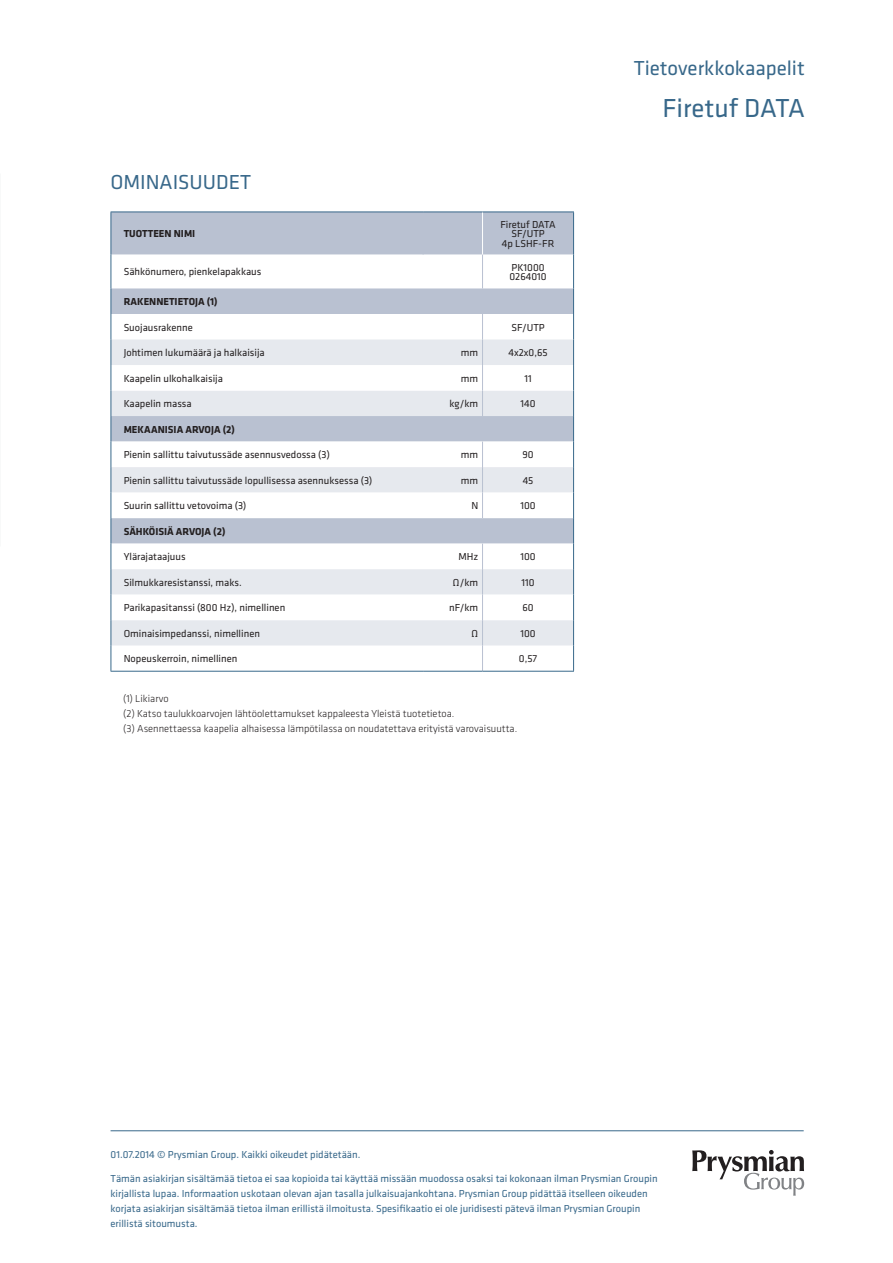
<style>
.page{position:relative;width:893px;height:1263px;background:#fff}
.page>*{position:absolute;margin:0;border:0;box-sizing:border-box;transform-origin:0 0}
.Tuoteselite{font:27px "Klavika";color:#38688a}
.Otsikot{font:21px "Klavika";color:#38688a}
.taulukko_leipis{font:10.5px "Klavika";color:#231f20}
.t1{font:10.5px/15px "Klavika";color:#38688a}
.taulukko_alaselite{font:300 10.5px "Klavika";color:#231f20}
.taulukko_leipis-2{font:700 10.5px "Klavika";color:#231f20}
</style>
<div class="page">
<svg style="left:692px;top:1150px;width:112px;height:46px"></svg>
<hr style="left:111px;top:1130px;width:693px;height:1px;background:#38688a">
<div style="left:112px;top:213px;width:461px;height:42px;background:#b9c1d1"></div>
<hr style="left:423px;top:212px;width:1px;height:42px;background:#b9c1d1">
<hr style="left:482px;top:254px;width:1px;height:34px;background:#b9c1d1">
<hr style="left:573px;top:254px;width:1px;height:34px;background:#38688a">
<hr style="left:482px;top:212px;width:92px;height:1px;background:#38688a">
<hr style="left:573px;top:212px;width:1px;height:42px;background:#38688a">
<hr style="left:482px;top:212px;width:1px;height:42px;background:#fff">
<hr style="left:111px;top:212px;width:312px;height:1px;background:#38688a">
<hr style="left:111px;top:212px;width:1px;height:42px;background:#38688a">
<hr style="left:423px;top:212px;width:59px;height:1px;background:#38688a">
<svg style="left:111px;top:288px;width:463px;height:383px"></svg>
<hr style="left:111px;top:671px;width:312px;height:1px;background:#38688a">
<hr style="left:423px;top:671px;width:59px;height:1px;background:#38688a">
<hr style="left:482px;top:671px;width:92px;height:1px;background:#38688a">
<hr style="left:111px;top:254px;width:1px;height:34px;background:#38688a">
<p class="Otsikot" style="left:110px;top:171px;width:142px">OMINAISUUDET</p>
<p class="taulukko_leipis-2" style="left:124px;top:228px;width:73px">TUOTTEEN NIMI</p>
<p class="taulukko_leipis" style="left:124px;top:266px;width:139px">Sähkönumero, pienkelapakkaus</p>
<p class="taulukko_leipis" style="left:500px;top:218px;width:57px">Firetuf DATA</p>
<p class="taulukko_leipis" style="left:511px;top:228px;width:35px">SF/UTP</p>
<p class="taulukko_leipis" style="left:502px;top:238px;width:54px">4p LSHF-FR</p>
<p class="taulukko_leipis" style="left:511px;top:261px;width:35px">PK1000</p>
<p class="taulukko_leipis" style="left:509px;top:271px;width:39px">0264010</p>
<p class="taulukko_leipis-2" style="left:124px;top:296px;width:96px">RAKENNETIETOJA (1)</p>
<p class="taulukko_leipis" style="left:124px;top:321px;width:71px">Suojausrakenne</p>
<p class="taulukko_leipis" style="left:511px;top:321px;width:35px">SF/UTP</p>
<p class="taulukko_leipis" style="left:124px;top:347px;width:143px">Johtimen lukumäärä ja halkaisija</p>
<p class="taulukko_leipis" style="left:461px;top:347px;width:19px">mm</p>
<p class="taulukko_leipis" style="left:508px;top:347px;width:41px">4x2x0,65</p>
<p class="taulukko_leipis" style="left:124px;top:372px;width:101px">Kaapelin ulkohalkaisija</p>
<p class="taulukko_leipis" style="left:461px;top:372px;width:19px">mm</p>
<p class="taulukko_leipis" style="left:524px;top:372px;width:9px">11</p>
<p class="taulukko_leipis" style="left:124px;top:398px;width:70px">Kaapelin massa</p>
<p class="taulukko_leipis" style="left:449px;top:398px;width:30px">kg/km</p>
<p class="taulukko_leipis" style="left:520px;top:398px;width:17px">140</p>
<p class="taulukko_leipis-2" style="left:124px;top:424px;width:113px">MEKAANISIA ARVOJA (2)</p>
<p class="taulukko_leipis" style="left:124px;top:449px;width:208px">Pienin sallittu taivutussäde asennusvedossa (3)</p>
<p class="taulukko_leipis" style="left:461px;top:449px;width:19px">mm</p>
<p class="taulukko_leipis" style="left:522px;top:449px;width:13px">90</p>
<p class="taulukko_leipis" style="left:124px;top:475px;width:250px">Pienin sallittu taivutussäde lopullisessa asennuksessa (3)</p>
<p class="taulukko_leipis" style="left:461px;top:475px;width:19px">mm</p>
<p class="taulukko_leipis" style="left:523px;top:475px;width:12px">45</p>
<p class="taulukko_leipis" style="left:124px;top:500px;width:124px">Suurin sallittu vetovoima (3)</p>
<p class="taulukko_leipis" style="left:471px;top:500px;width:8px">N</p>
<p class="taulukko_leipis" style="left:520px;top:500px;width:17px">100</p>
<p class="taulukko_leipis-2" style="left:124px;top:526px;width:103px">SÄHKÖISIÄ ARVOJA (2)</p>
<p class="taulukko_leipis" style="left:124px;top:551px;width:64px">Ylärajataajuus</p>
<p class="taulukko_leipis" style="left:458px;top:551px;width:21px">MHz</p>
<p class="taulukko_leipis" style="left:520px;top:551px;width:17px">100</p>
<p class="taulukko_leipis" style="left:124px;top:577px;width:120px">Silmukkaresistanssi, maks.</p>
<p class="taulukko_leipis" style="left:453px;top:577px;width:27px">Ω/km</p>
<p class="taulukko_leipis" style="left:521px;top:577px;width:15px">110</p>
<p class="taulukko_leipis" style="left:124px;top:602px;width:163px">Parikapasitanssi (800 Hz), nimellinen</p>
<p class="taulukko_leipis" style="left:449px;top:602px;width:31px">nF/km</p>
<p class="taulukko_leipis" style="left:522px;top:602px;width:13px">60</p>
<p class="taulukko_leipis" style="left:124px;top:628px;width:138px">Ominaisimpedanssi, nimellinen</p>
<p class="taulukko_leipis" style="left:471px;top:628px;width:9px">Ω</p>
<p class="taulukko_leipis" style="left:520px;top:628px;width:17px">100</p>
<p class="taulukko_leipis" style="left:124px;top:653px;width:115px">Nopeuskerroin, nimellinen</p>
<p class="taulukko_leipis" style="left:519px;top:653px;width:20px">0,57</p>
<p class="taulukko_alaselite" style="left:123px;top:693px;width:47px">(1) Likiarvo</p>
<p class="taulukko_alaselite" style="left:123px;top:708px;width:333px">(2) Katso taulukkoarvojen lähtöolettamukset kappaleesta Yleistä tuotetietoa.</p>
<p class="taulukko_alaselite" style="left:123px;top:723px;width:395px">(3) Asennettaessa kaapelia alhaisessa lämpötilassa on noudatettava erityistä varovaisuutta.</p>
<p class="Otsikot" style="left:634px;top:57px;width:173px">Tietoverkkokaapelit</p>
<p class="Tuoteselite" style="left:663px;top:94px;width:144px">Firetuf DATA</p>
<p class="t1" style="left:111px;top:1147px;width:251px">01.07.2014 © Prysmian Group. Kaikki oikeudet pidätetään.</p>
<p class="t1" style="left:111px;top:1171px;width:549px">Tämän asiakirjan sisältämää tietoa ei saa kopioida tai käyttää missään muodossa osaksi tai kokonaan ilman Prysmian Groupin kirjallista lupaa. Informaation uskotaan olevan ajan tasalla julkaisuajankohtana. Prysmian Group pidättää itselleen oikeuden korjata asiakirjan sisältämää tietoa ilman erillistä ilmoitusta. Spesifikaatio ei ole juridisesti pätevä ilman Prysmian Groupin erillistä sitoumusta.</p>
</div>
